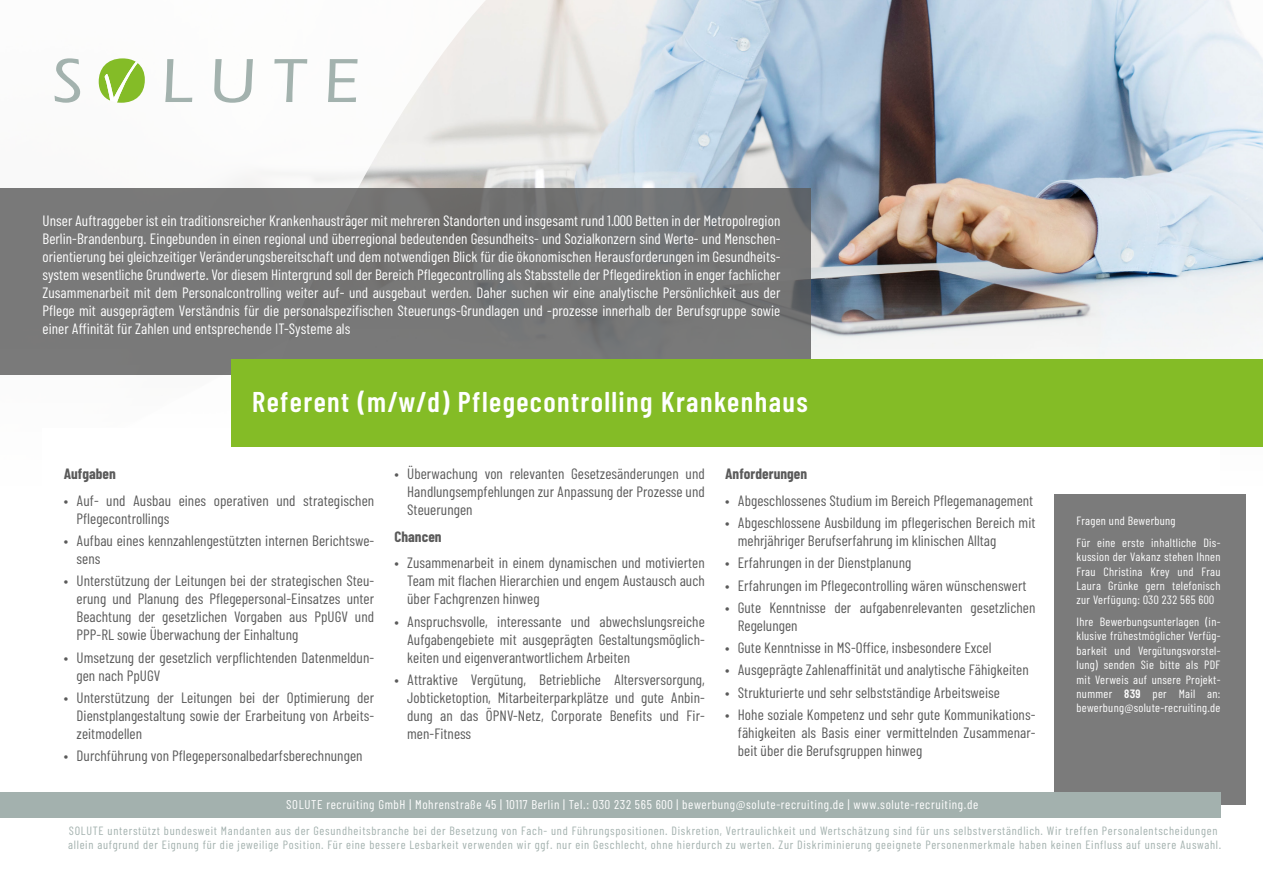
<style>
.page{position:relative;width:1263px;height:893px;background:#fff}
.page>*{position:absolute;margin:0;border:0;box-sizing:border-box;transform-origin:0 0}
.t1{font:600 28.5px "Barlow Condensed";letter-spacing:.05em;color:#fff}
.t2{font:15px/18px "Barlow Condensed";letter-spacing:.005em;color:#5a5a5a;text-align:justify}
.t3{font:15px/18px "Barlow Condensed";letter-spacing:.005em;color:#fff;text-align:justify}
.t4{font:700 15px "Barlow Condensed";letter-spacing:.005em;color:#5a5a5a}
.t5{font:12.75px "Barlow Condensed";letter-spacing:.05em;color:#fff}
.t6{font:12px/14.4px "Barlow Condensed";letter-spacing:.06em;color:#a3b1ae}
.t7{font:12px/14.4px "Barlow Condensed";letter-spacing:.025em;color:#fff;text-align:justify}
.s1{font-weight:600}
</style>
<div class="page">
<img style="left:486px;top:0;width:776px;height:235px">
<svg style="left:0;top:0;width:486px;height:189px"></svg>
<img style="left:231px;top:235px;width:1032px;height:583px">
<div style="left:43px;top:428px;width:1177px;height:465px;background:#fff"></div>
<div style="left:0;top:189px;width:810px;height:186px;background:#787878"></div>
<div style="left:1054px;top:494px;width:192px;height:311px;background:#7b7b7b"></div>
<div style="left:232px;top:359px;width:1031px;height:87px;background:#84bc26"></div>
<div style="left:0;top:792px;width:1220px;height:26px;background:#a3b1ae"></div>
<svg style="left:165px;top:59px;width:193px;height:44px"></svg>
<svg style="left:99px;top:58px;width:46px;height:45px"></svg>
<svg style="left:55px;top:58px;width:25px;height:45px"></svg>
<p class="t3" style="left:43px;top:211px;width:739px">Unser Auftraggeber ist ein traditionsreicher Krankenhausträger mit mehreren Standorten und insgesamt rund 1.000 Betten in der Metropolregion Berlin-Brandenburg. Eingebunden in einen regional und überregional bedeutenden Gesundheits- und Sozialkonzern sind Werte- und Menschen&shy;orientierung bei gleichzeitiger Veränderungsbereitschaft und dem notwendigen Blick für die ökonomischen Herausforderungen im Gesundheits&shy;system wesentliche Grundwerte. Vor diesem Hintergrund soll der Bereich Pflegecontrolling als Stabsstelle der Pflegedirektion in enger fachlicher Zusammenarbeit mit dem Personalcontrolling weiter auf- und ausgebaut werden. Daher suchen wir eine analytische Persönlichkeit aus der Pflege mit ausgeprägtem Verständnis für die personalspezifischen Steuerungs-Grundlagen und -prozesse innerhalb der Berufsgruppe sowie einer Affinität für Zahlen und entsprechende IT-Systeme als</p>
<h1 class="t1" style="left:252px;top:384px;width:557px">Referent (m/w/d) Pflegecontrolling Krankenhaus</h1>
<p class="t4" style="left:64px;top:465px;width:54px">Aufgaben</p>
<p class="t2" style="left:77px;top:491px;width:299px;text-indent:-13px">• Auf- und Ausbau eines operativen und strategischen<br>Pflegecontrollings</p>
<p class="t2" style="left:77px;top:531px;width:299px;text-indent:-13px">• Aufbau eines kennzahlengestützten internen Berichtswe&shy;sens</p>
<p class="t2" style="left:77px;top:572px;width:299px;text-indent:-13px">• Unterstützung der Leitungen bei der strategischen Steu&shy;erung und Planung des Pflegepersonal-Einsatzes unter Beachtung der gesetzlichen Vorgaben aus PpUGV und PPP-RL sowie Überwachung der Einhaltung</p>
<p class="t2" style="left:77px;top:648px;width:299px;text-indent:-13px">• Umsetzung der gesetzlich verpflichtenden Datenmeldun&shy;gen nach PpUGV</p>
<p class="t2" style="left:77px;top:688px;width:299px;text-indent:-13px">• Unterstützung der Leitungen bei der Optimierung der Dienstplangestaltung sowie der Erarbeitung von Arbeits&shy;zeitmodellen</p>
<p class="t2" style="left:64px;top:746px;width:300px">• Durchführung von Pflegepersonalbedarfsberechnungen</p>
<p class="t2" style="left:407px;top:465px;width:299px;text-indent:-13px">• Überwachung von relevanten Gesetzesänderungen und Handlungsempfehlungen zur Anpassung der Prozesse und Steuerungen</p>
<p class="t4" style="left:394px;top:527px;width:49px">Chancen</p>
<p class="t2" style="left:407px;top:554px;width:299px;text-indent:-13px">• Zusammenarbeit in einem dynamischen und motivierten Team mit flachen Hierarchien und engem Austausch auch über Fachgrenzen hinweg</p>
<p class="t2" style="left:407px;top:612px;width:299px;text-indent:-13px">• Anspruchsvolle, interessante und abwechslungsreiche Aufgabengebiete mit ausgeprägten Gestaltungsmöglich&shy;keiten und eigenverantwortlichem Arbeiten</p>
<p class="t2" style="left:407px;top:670px;width:299px;text-indent:-13px">• Attraktive Vergütung, Betriebliche Altersversorgung, Jobticketoption, Mitarbeiterparkplätze und gute Anbin&shy;dung an das ÖPNV-Netz, Corporate Benefits und Fir&shy;men-Fitness</p>
<p class="t4" style="left:725px;top:465px;width:84px">Anforderungen</p>
<p class="t2" style="left:725px;top:491px;width:310px">• Abgeschlossenes Studium im Bereich Pflegemanagement</p>
<p class="t2" style="left:738px;top:513px;width:299px;text-indent:-13px">• Abgeschlossene Ausbildung im pflegerischen Bereich mit mehrjähriger Berufserfahrung im klinischen Alltag</p>
<p class="t2" style="left:725px;top:554px;width:188px">• Erfahrungen in der Dienstplanung</p>
<p class="t2" style="left:725px;top:576px;width:303px">• Erfahrungen im Pflegecontrolling wären wünschenswert</p>
<p class="t2" style="left:738px;top:598px;width:299px;text-indent:-13px">• Gute Kenntnisse der aufgabenrelevanten gesetzlichen<br>Regelungen</p>
<p class="t2" style="left:725px;top:638px;width:268px">• Gute Kenntnisse in MS-Office, insbesondere Excel</p>
<p class="t2" style="left:725px;top:661px;width:305px">• Ausgeprägte Zahlenaffinität und analytische Fähigkeiten</p>
<p class="t2" style="left:725px;top:683px;width:276px">• Strukturierte und sehr selbstständige Arbeitsweise</p>
<p class="t2" style="left:738px;top:705px;width:299px;text-indent:-13px">• Hohe soziale Kompetenz und sehr gute Kommunikations&shy;fähigkeiten als Basis einer vermittelnden Zusammenar&shy;beit über die Berufsgruppen hinweg</p>
<p class="t5" style="left:286px;top:797px;width:693px">SOLUTE recruiting GmbH | Mohrenstraße 45 | 10117 Berlin | Tel.: 030 232 565 600 | bewerbung@solute-recruiting.de | www.solute-recruiting.de</p>
<p class="t7" style="left:1076px;top:510px;width:145px;line-height:21.6px">Fragen und Bewerbung<br>Für eine erste inhaltliche Dis-</p>
<p class="t7" style="left:1076px;top:549px;width:145px">kussion der Vakanz stehen Ihnen Frau Christina Krey und Frau Laura Grünke gern telefonisch zur Verfügung: 030 232 565 600</p>
<p class="t7" style="left:1076px;top:614px;width:145px">Ihre Bewerbungsunterlagen (in&shy;klusive frühestmöglicher Verfüg&shy;barkeit und Vergütungsvorstel&shy;lung) senden Sie bitte als PDF mit Verweis auf unsere Projekt&shy;nummer <span class="s1">839</span> per Mail an: bewerbung@solute-recruiting.de</p>
<p class="t6" style="left:68px;top:823px;width:1154px">SOLUTE unterstützt bundesweit Mandanten aus der Gesundheitsbranche bei der Besetzung von Fach- und Führungspositionen. Diskretion, Vertraulichkeit und Wertschätzung sind für uns selbstverständlich. Wir treffen Personalentscheidungen allein aufgrund der Eignung für die jeweilige Position. Für eine bessere Lesbarkeit verwenden wir ggf. nur ein Geschlecht, ohne hierdurch zu werten. Zur Diskriminierung geeignete Personenmerkmale haben keinen Einfluss auf unsere Auswahl.</p>
</div>
